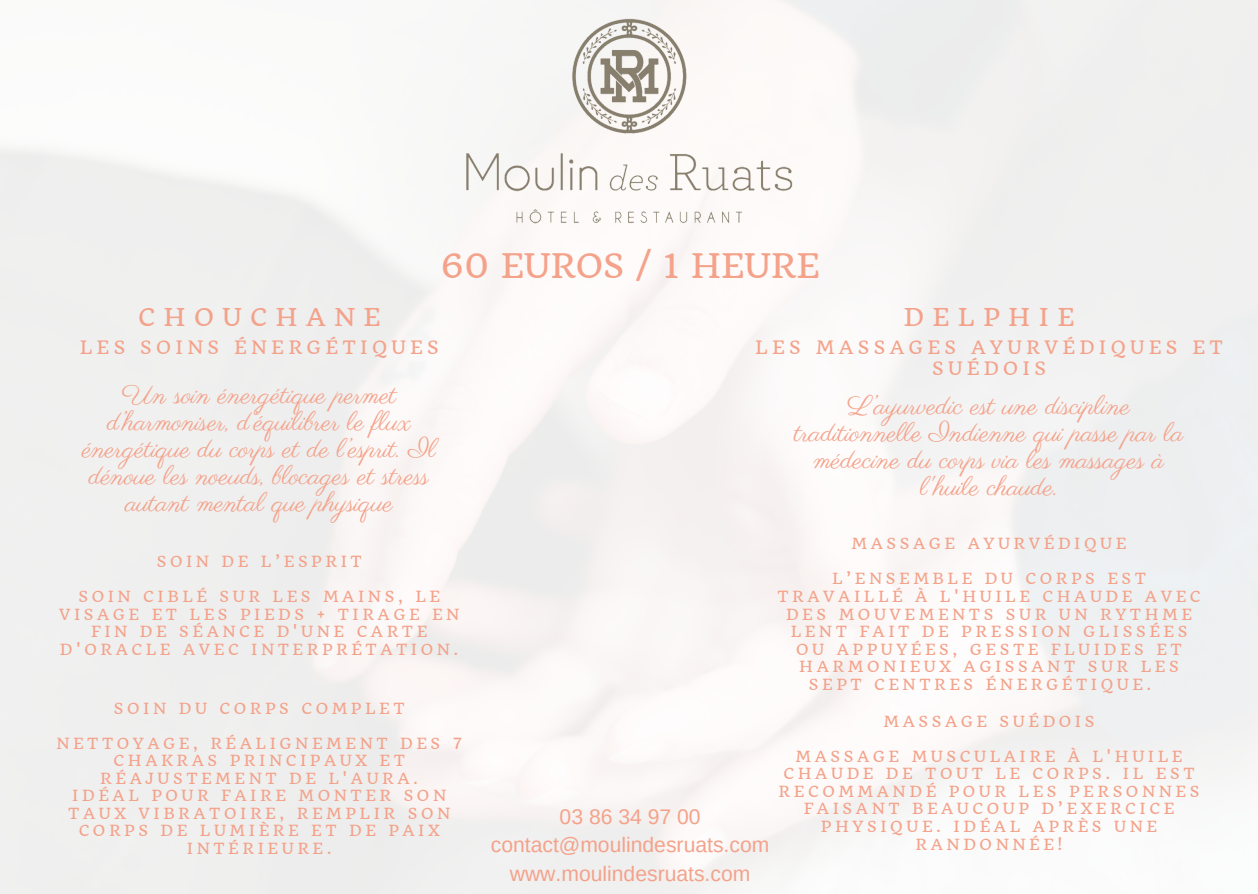
<style>
.page{position:relative;width:1258px;height:894px;background:#fff}
.page>*{position:absolute;margin:0;border:0;box-sizing:border-box;transform-origin:0 0}
.t1{font:33px "Quando";color:#f4a28a}
.t2{font:27px/27px "Parisienne";color:#f4a28a;text-align:center}
.t3{font:24px "Quando";letter-spacing:.35em;color:#f4a28a}
.t4{font:21px "Arimo";color:#f4a28a}
.t5{font:18px/21px "Quando";letter-spacing:.24em;color:#f4a28a;text-align:center}
.t6{font:15px/17.4px "Quando";letter-spacing:.24em;color:#f4a28a;text-align:center}
</style>
<div class="page">
<img style="left:463px;top:16px;width:333px;height:212px">
<p class="t1" style="left:441px;top:245px;width:380px">60 EUROS / 1 HEURE</p>
<p class="t3" style="left:138px;top:302px;width:244px">CHOUCHANE</p>
<p class="t3" style="left:904px;top:302px;width:172px">DELPHIE</p>
<p class="t5" style="left:80px;top:337px;width:361px">LES SOINS ÉNERGÉTIQUES</p>
<p class="t5" style="left:755px;top:337px;width:469px">LES MASSAGES AYURVÉDIQUES ET<br>SUÉDOIS</p>
<p class="t2" style="left:82px;top:383px;width:355px">Un soin énergétique permet d’harmoniser, d’équilibrer le flux énergétique du corps et de l’esprit. Il dénoue les noeuds, blocages et stress autant mental que physique</p>
<p class="t2" style="left:794px;top:393px;width:391px">L’ayurvedic est une discipline traditionnelle Indienne qui passe par la médecine du corps via les massages à l'huile chaude.</p>
<p class="t6" style="left:157px;top:552px;width:206px">SOIN DE L’ESPRIT</p>
<p class="t6" style="left:59px;top:587px;width:402px">SOIN CIBLÉ SUR LES MAINS, LE<br>VISAGE ET LES PIEDS + TIRAGE EN<br>FIN DE SÉANCE D'UNE CARTE<br>D'ORACLE AVEC INTERPRÉTATION.</p>
<p class="t6" style="left:114px;top:699px;width:292px">SOIN DU CORPS COMPLET</p>
<p class="t6" style="left:56px;top:734px;width:407px">NETTOYAGE, RÉALIGNEMENT DES 7<br>CHAKRAS PRINCIPAUX ET<br>RÉAJUSTEMENT DE L'AURA.</p>
<p class="t6" style="left:68px;top:787px;width:383px">IDÉAL POUR FAIRE MONTER SON<br>TAUX VIBRATOIRE, REMPLIR SON<br>CORPS DE LUMIÈRE ET DE PAIX<br>INTÉRIEURE.</p>
<p class="t4" style="left:560px;top:805px;width:142px">03 86 34 97 00</p>
<p class="t4" style="left:491px;top:833px;width:280px">contact@moulindesruats.com</p>
<p class="t4" style="left:510px;top:861px;width:242px">www.moulindesruats.com</p>
<p class="t6" style="left:851px;top:535px;width:276px">MASSAGE AYURVÉDIQUE</p>
<p class="t6" style="left:832px;top:570px;width:315px">L’ENSEMBLE DU CORPS EST</p>
<p class="t6" style="left:777px;top:587px;width:425px">TRAVAILLÉ À L'HUILE CHAUDE AVEC</p>
<p class="t6" style="left:786px;top:605px;width:407px">DES MOUVEMENTS SUR UN RYTHME</p>
<p class="t6" style="left:791px;top:622px;width:398px">LENT FAIT DE PRESSION GLISSÉES</p>
<p class="t6" style="left:796px;top:640px;width:387px">OU APPUYÉES, GESTE FLUIDES ET</p>
<p class="t6" style="left:799px;top:657px;width:381px">HARMONIEUX AGISSANT SUR LES</p>
<p class="t6" style="left:809px;top:675px;width:344px">SEPT CENTRES ÉNERGÉTIQUE.</p>
<p class="t6" style="left:883px;top:712px;width:213px">MASSAGE SUÉDOIS</p>
<p class="t6" style="left:778px;top:747px;width:422px">MASSAGE MUSCULAIRE À L'HUILE<br>CHAUDE DE TOUT LE CORPS. IL EST<br>RECOMMANDÉ POUR LES PERSONNES<br>FAISANT BEAUCOUP D’EXERCICE<br>PHYSIQUE. IDÉAL APRÈS UNE<br>RANDONNÉE!</p>
</div>
